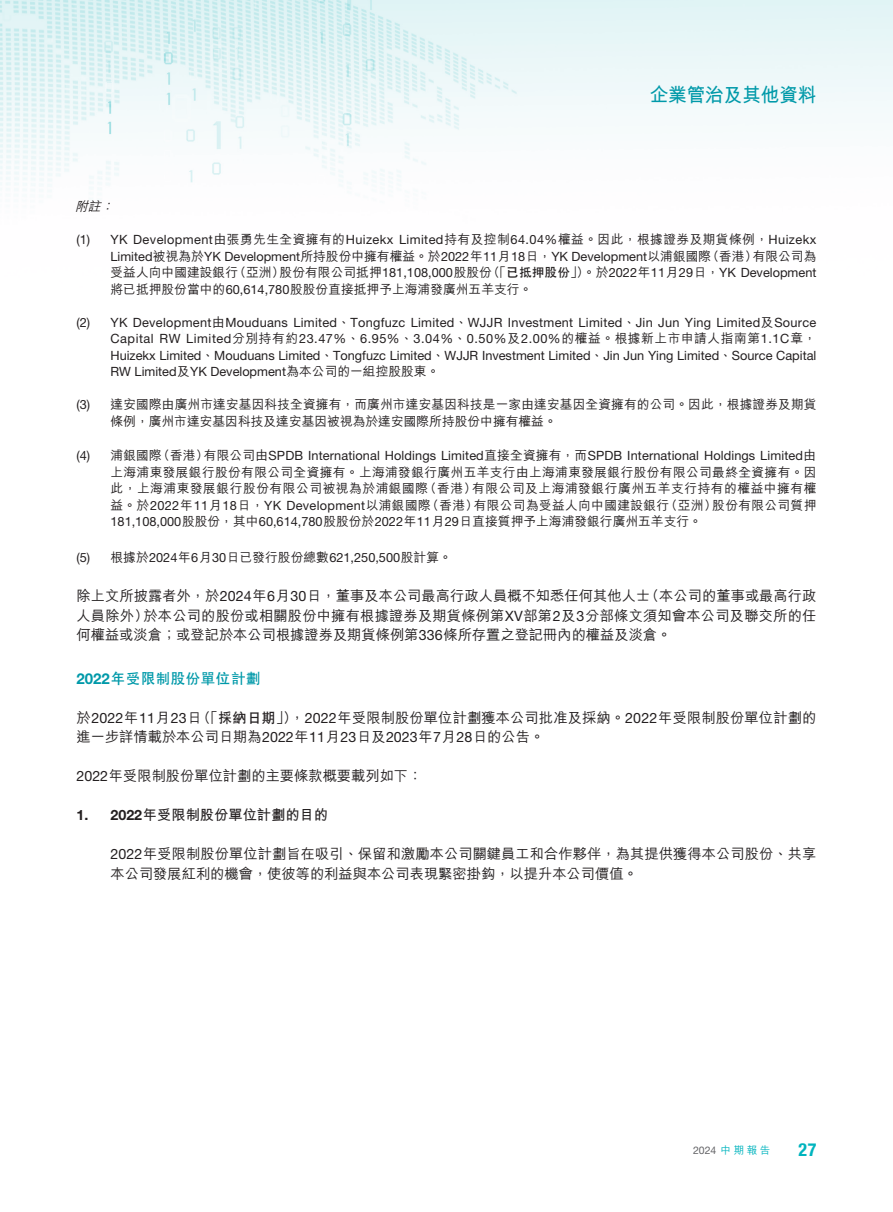
<style>
.page{position:relative;width:893px;height:1212px;background:#fff}
.page>*{position:absolute;margin:0;border:0;box-sizing:border-box;transform-origin:0 0}
.t1{font:700 19.5px "M Hei HK";color:#0099a9;scale:.95 1}
.t2{font:700 condensed 18px "Helvetica Neue LT Std";color:#00b4be}
.t3{font:700 15px "C Hei 2 HK";color:#0099a9}
.t4{font:500 14.25px/19.5px "M Hei HK";color:#231f20}
.t5{font:700 14.25px "M Hei HK";color:#231f20}
.t6{font:12.75px/16.5px "Helvetica Neue LT Std";letter-spacing:.01em;color:#231f20;text-align:right}
.t7{font:500 12.75px/16.5px "M Hei HK";color:#231f20}
.t8{font:italic 500 12.75px "M Hei HK";color:#231f20}
.t9{font:10.5px "Helvetica Neue LT Std";color:#636366}
.s1{font-family:"M Hei HK";font-weight:500}
.s2{font-family:"Helvetica Neue LT Std";font-weight:400}
.s3{font-family:"C Hei 2 HK";font-weight:700}
.s4{font-family:"Helvetica Neue LT Std"}
.s5{font-family:"M Hei HK";font-weight:500;color:#00b4be}
</style>
<div class="page">
<img style="left:0;top:0;width:893px;height:334px">
<h1 class="t1" style="left:650px;top:81px;width:177px">企業管治及其他資料</h1>
<p class="t8" style="left:75px;top:197px;width:44px">附註：</p>
<p class="t6" style="left:77px;top:231px;width:741px">(1) YK Development<span class="s1">由張勇先生全資擁有的</span>Huizekx Limited<span class="s1">持有及控制</span>64.04%<span class="s1">權益。因此，根據證券及期貨條例，</span>Huizekx<br>Limited<span class="s1">被視為於</span>YK Development<span class="s1">所持股份中擁有權益。於</span>2022<span class="s1">年</span>11<span class="s1">月</span>18<span class="s1">日，</span>YK Development<span class="s1">以浦銀國際（香港）有限公司為</span></p>
<p class="t7" style="left:111px;top:263px;width:707px">受益人向中國建設銀行（亞洲）股份有限公司抵押<span class="s2">181,108,000</span>股股份（「<span class="s3">已抵押股份</span>」）。於<span class="s2">2022</span>年<span class="s2">11</span>月<span class="s2">29</span>日，<span class="s2">YK Development</span>將已抵押股份當中的<span class="s2">60,614,780</span>股股份直接抵押予上海浦發廣州五羊支行。</p>
<p class="t6" style="left:110px;top:314px;width:707px;text-align:justify;text-indent:-34px">(2) YK Development<span class="s1">由</span>Mouduans Limited<span class="s1">、</span>Tongfuzc Limited<span class="s1">、</span>WJJR Investment Limited<span class="s1">、</span>Jin Jun Ying Limited<span class="s1">及</span>Source Capital RW Limited<span class="s1">分別持有約</span>23.47%<span class="s1">、</span>6.95%<span class="s1">、</span>3.04%<span class="s1">、</span>0.50%<span class="s1">及</span>2.00%<span class="s1">的權益。根據新上市申請人指南第</span>1.1C<span class="s1">章，</span>Huizekx Limited<span class="s1">、</span>Mouduans Limited<span class="s1">、</span>Tongfuzc Limited<span class="s1">、</span>WJJR Investment Limited<span class="s1">、</span>Jin Jun Ying Limited<span class="s1">、</span>Source Capital RW Limited<span class="s1">及</span>YK Development<span class="s1">為本公司的一組控股股東。</span></p>
<p class="t7" style="left:110px;top:395px;width:708px;text-indent:-34px"><span class="s2">(3)</span> 達安國際由廣州市達安基因科技全資擁有，而廣州市達安基因科技是一家由達安基因全資擁有的公司。因此，根據證券及期貨條例，廣州市達安基因科技及達安基因被視為於達安國際所持股份中擁有權益。</p>
<p class="t6" style="left:76px;top:447px;width:741px">(4) <span class="s1">浦銀國際（香港）有限公司由</span>SPDB International Holdings Limited<span class="s1">直接全資擁有，而</span>SPDB International Holdings Limited<span class="s1">由</span></p>
<p class="t7" style="left:110px;top:463px;width:708px;text-align:justify">上海浦東發展銀行股份有限公司全資擁有。上海浦發銀行廣州五羊支行由上海浦東發展銀行股份有限公司最終全資擁有。因此，上海浦東發展銀行股份有限公司被視為於浦銀國際（香港）有限公司及上海浦發銀行廣州五羊支行持有的權益中擁有權益。於<span class="s2">2022</span>年<span class="s2">11</span>月<span class="s2">18</span>日，<span class="s2">YK Development</span>以浦銀國際（香港）有限公司為受益人向中國建設銀行（亞洲）股份有限公司質押<span class="s2">181,108,000</span>股股份，其中<span class="s2">60,614,780</span>股股份於<span class="s2">2022</span>年<span class="s2">11</span>月<span class="s2">29</span>日直接質押予上海浦發銀行廣州五羊支行。</p>
<p class="t6" style="left:76px;top:549px;width:377px">(5) <span class="s1">根據於</span>2024<span class="s1">年</span>6<span class="s1">月</span>30<span class="s1">日已發行股份總數</span>621,250,500<span class="s1">股計算。</span></p>
<p class="t4" style="left:77px;top:585px;width:741px;text-align:justify">除上文所披露者外，於<span class="s2">2024</span>年<span class="s2">6</span>月<span class="s2">30</span>日，董事及本公司最高行政人員概不知悉任何其他人士（本公司的董事或最高行政人員除外）於本公司的股份或相關股份中擁有根據證券及期貨條例第<span class="s2">XV</span>部第<span class="s2">2</span>及<span class="s2">3</span>分部條文須知會本公司及聯交所的任何權益或淡倉；或登記於本公司根據證券及期貨條例第<span class="s2">336</span>條所存置之登記冊內的權益及淡倉。</p>
<p class="t3" style="left:77px;top:667px;width:186px"><span class="s4">2022</span>年受限制股份單位計劃</p>
<p class="t4" style="left:77px;top:707px;width:741px">於<span class="s2">2022</span>年<span class="s2">11</span>月<span class="s2">23</span>日（「<span class="s3">採納日期</span>」），<span class="s2">2022</span>年受限制股份單位計劃獲本公司批准及採納。<span class="s2">2022</span>年受限制股份單位計劃的進一步詳情載於本公司日期為<span class="s2">2022</span>年<span class="s2">11</span>月<span class="s2">23</span>日及<span class="s2">2023</span>年<span class="s2">7</span>月<span class="s2">28</span>日的公告。</p>
<p class="t4" style="left:77px;top:765px;width:347px"><span class="s2">2022</span>年受限制股份單位計劃的主要條款概要載列如下：</p>
<p class="t5" style="left:77px;top:805px;width:253px"><span class="s4">1. 2022</span>年受限制股份單位計劃的目的</p>
<p class="t4" style="left:111px;top:843px;width:707px"><span class="s2">2022</span>年受限制股份單位計劃旨在吸引、保留和激勵本公司關鍵員工和合作夥伴，為其提供獲得本公司股份、共享本公司發展紅利的機會，使彼等的利益與本公司表現緊密掛鈎，以提升本公司價值。</p>
<p class="t9" style="left:693px;top:1144px;width:79px">2024 <span class="s5">中期報告</span></p>
<h2 class="t2" style="left:799px;top:1138px;width:19px">27</h2>
</div>
